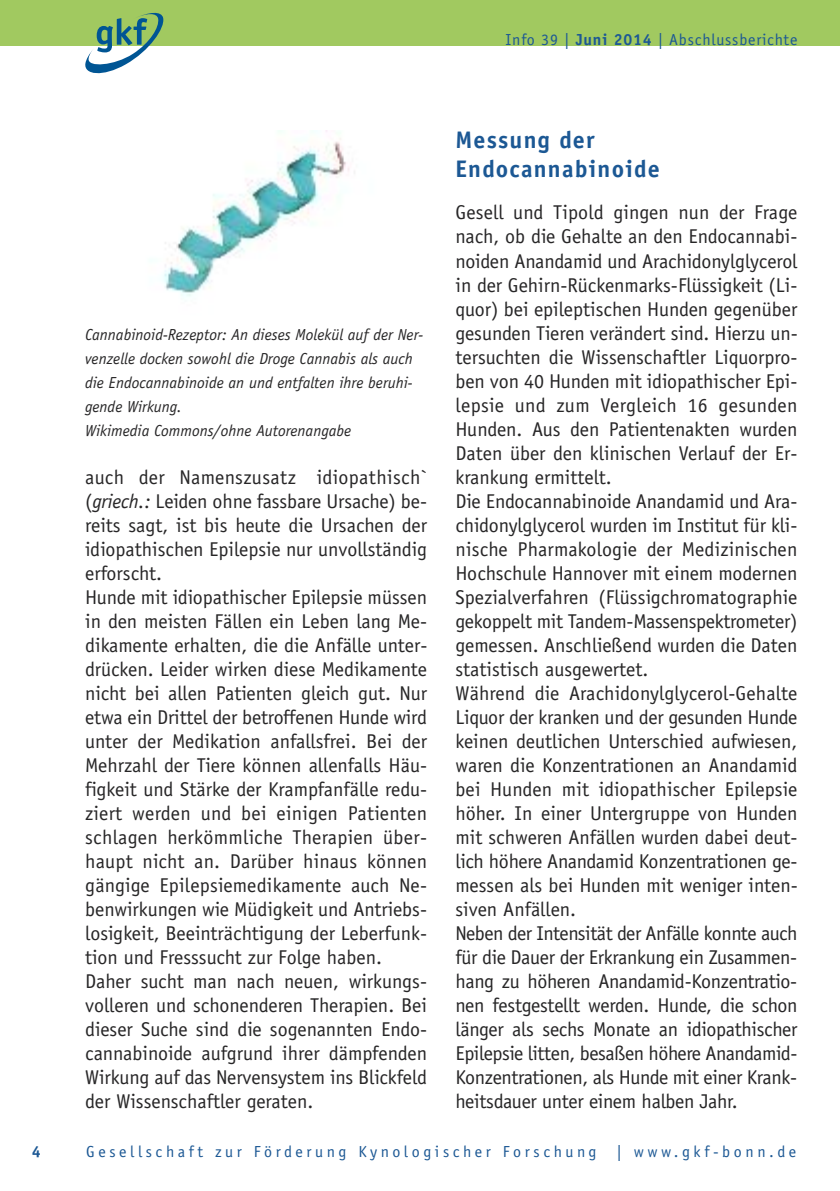
<style>
.page{position:relative;width:840px;height:1191px;background:#fff}
.page>*{position:absolute;margin:0;border:0;box-sizing:border-box;transform-origin:0 0}
.t1{font:700 24px/28.8px "Officina Sans";letter-spacing:.05em;color:#1c5894}
.t2{font:20px/24px "Officina Sans";color:#272627}
.t3{font:italic 16px/24px "Officina Sans";color:#272627}
.t4{font:16px "Officina Sans";letter-spacing:.225em;color:#1c5894}
.t5{font:16px "Officina Sans";letter-spacing:.05em;color:#1c5894}
.t6{font:700 16px "Officina Sans";color:#1c5894}
.s1{font-weight:700}
.s2{font-style:italic}
</style>
<div class="page">
<div style="left:0;top:0;width:839px;height:45px;background:#a1c960"></div>
<svg style="left:85px;top:13px;width:80px;height:61px"></svg>
<img style="left:162px;top:130px;width:193px;height:167px">
<p class="t5" style="left:505px;top:34px;width:293px">Info 39 | <span class="s1">Juni 2014</span> | Abschlussberichte</p>
<p class="t3" style="left:85px;top:323px;width:339px">Cannabinoid-Rezeptor: An dieses Molekül auf der Ner&shy;venzelle docken sowohl die Droge Cannabis als auch die Endocannabinoide an und entfalten ihre beruhi&shy;gende Wirkung.<br>Wikimedia Commons/ohne Autorenangabe</p>
<p class="t2" style="left:85px;top:466px;width:343px">auch der Namenszusatz idiopathisch` (<span class="s2">griech.:</span> Leiden ohne fassbare Ursache) be&shy;reits sagt, ist bis heute die Ursachen der idiopathischen Epilepsie nur unvollständig erforscht.<br>Hunde mit idiopathischer Epilepsie müssen in den meisten Fällen ein Leben lang Me&shy;dikamente erhalten, die die Anfälle unter&shy;drücken. Leider wirken diese Medikamente nicht bei allen Patienten gleich gut. Nur etwa ein Drittel der betroffenen Hunde wird unter der Medikation anfallsfrei. Bei der Mehrzahl der Tiere können allenfalls Häu&shy;figkeit und Stärke der Krampfanfälle redu&shy;ziert werden und bei einigen Patienten schlagen herkömmliche Therapien über&shy;haupt nicht an. Darüber hinaus können gängige Epilepsiemedikamente auch Ne&shy;benwirkungen wie Müdigkeit und Antriebs&shy;losigkeit, Beeinträchtigung der Leberfunk&shy;tion und Fresssucht zur Folge haben.<br>Daher sucht man nach neuen, wirkungs&shy;volleren und schonenderen Therapien. Bei dieser Suche sind die sogenannten Endo&shy;cannabinoide aufgrund ihrer dämpfenden Wirkung auf das Nervensystem ins Blickfeld der Wissenschaftler geraten.</p>
<p class="t1" style="left:455px;top:127px;width:206px">Messung der<br>Endocannabinoide</p>
<p class="t2" style="left:455px;top:202px;width:343px">Gesell und Tipold gingen nun der Frage nach, ob die Gehalte an den Endocannabi&shy;noiden Anandamid und Arachidonylglycerol in der Gehirn-Rückenmarks-Flüssigkeit (Li&shy;quor) bei epileptischen Hunden gegenüber gesunden Tieren verändert sind. Hierzu un&shy;tersuchten die Wissenschaftler Liquorpro&shy;ben von 40 Hunden mit idiopathischer Epi&shy;lepsie und zum Vergleich 16 gesunden Hunden. Aus den Patientenakten wurden Daten über den klinischen Verlauf der Er&shy;krankung ermittelt.<br>Die Endocannabinoide Anandamid und Ara&shy;chidonylglycerol wurden im Institut für kli&shy;nische Pharmakologie der Medizinischen Hochschule Hannover mit einem modernen Spezialverfahren (Flüssigchromatographie gekoppelt mit Tandem-Massenspektrometer) gemessen. Anschließend wurden die Daten statistisch ausgewertet.<br>Während die Arachidonylglycerol-Gehalte Liquor der kranken und der gesunden Hunde keinen deutlichen Unterschied aufwiesen, waren die Konzentrationen an Anandamid bei Hunden mit idiopathischer Epilepsie höher. In einer Untergruppe von Hunden mit schweren Anfällen wurden dabei deut&shy;lich höhere Anandamid Konzentrationen ge&shy;messen als bei Hunden mit weniger inten&shy;siven Anfällen.<br>Neben der Intensität der Anfälle konnte auch für die Dauer der Erkrankung ein Zusammen&shy;hang zu höheren Anandamid-Konzentratio&shy;nen festgestellt werden. Hunde, die schon länger als sechs Monate an idiopathischer Epilepsie litten, besaßen höhere Anandamid-Konzentrationen, als Hunde mit einer Krank&shy;heitsdauer unter einem halben Jahr.</p>
<p class="t6" style="left:32px;top:1145px;width:10px">4</p>
<p class="t4" style="left:86px;top:1145px;width:511px">Gesellschaft zur Förderung Kynologischer Forschung</p>
<p class="t4" style="left:616px;top:1145px;width:181px">| www.gkf-bonn.de</p>
</div>
